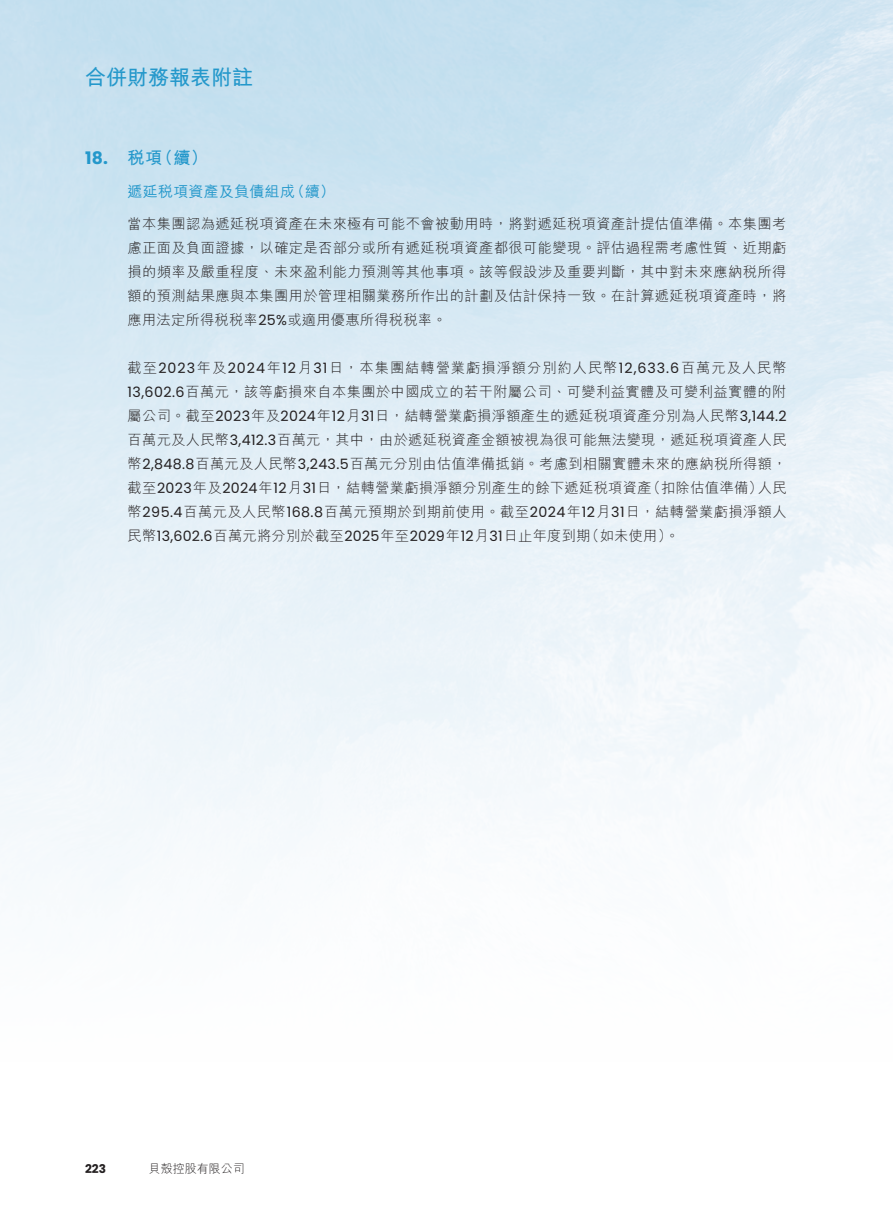
<style>
.page{position:relative;width:893px;height:1212px;background:#fff}
.page>*{position:absolute;margin:0;border:0;box-sizing:border-box;transform-origin:0 0}
.t1{font:700 21px "M Hei HK";color:#2498cb}
.t2{font:700 17.25px "M Hei HK";color:#2498cb}
.t3{font:700 17.25px "Poppins";color:#2498cb}
.t4{font:500 15px "M Hei HK";letter-spacing:.015em;color:#2498cb}
.t5{font:300 14.25px/24px "M Hei HK";letter-spacing:.025em;color:#231f20;text-align:justify}
.t6{font:300 12px "M Hei HK";color:#231f20}
.t7{font:700 12px "Poppins";color:#231f20}
.s1{font-family:"Poppins";font-weight:400}
</style>
<div class="page">
<div style="left:0;top:0;width:893px;height:1212px;background:linear-gradient(to bottom,#c8e1ef,#fff)"></div>
<h1 class="t1" style="left:85px;top:62px;width:169px">合併財務報表附註</h1>
<p class="t3" style="left:85px;top:148px;width:24px">18.</p>
<p class="t2" style="left:128px;top:145px;width:36px">稅項</p>
<p class="t2" style="left:156px;top:145px;width:54px">（續(</p>
<p class="t4" style="left:128px;top:180px;width:169px">遞延稅項資產及負債組成</p>
<p class="t5" style="left:128px;top:212px;width:660px">當本集團認為遞延稅項資產在未來極有可能不會被動用時，將對遞延稅項資產計提估值準備。本集團考慮正面及負面證據，以確定是否部分或所有遞延稅項資產都很可能變現。評估過程需考慮性質、近期虧損的頻率及嚴重程度、未來盈利能力預測等其他事項。該等假設涉及重要判斷，其中對未來應納稅所得額的預測結果應與本集團用於管理相關業務所作出的計劃及估計保持一致。在計算遞延稅項資產時，將應用法定所得稅稅率<span class="s1">25%</span>或適用優惠所得稅稅率。</p>
<p class="t5" style="left:128px;top:356px;width:661px;text-align:right">截至<span class="s1">2023</span>年及<span class="s1">2024</span>年<span class="s1">12</span>月<span class="s1">31</span>日，本集團結轉營業虧損淨額分別約人民幣<span class="s1">12,633.6</span>百萬元及人民幣<span class="s1">13,602.6</span>百萬元，該等虧損來自本集團於中國成立的若干附屬公司、可變利益實體及可變利益實體的附屬公司。截至<span class="s1">2023</span>年及<span class="s1">2024</span>年<span class="s1">12</span>月<span class="s1">31</span>日，結轉營業虧損淨額產生的遞延稅項資產分別為人民幣<span class="s1">3,144.2</span>百萬元及人民幣<span class="s1">3,412.3</span>百萬元，其中，由於遞延稅資產金額被視為很可能無法變現，遞延稅項資產人民幣<span class="s1">2,848.8</span>百萬元及人民幣<span class="s1">3,243.5</span>百萬元分別由估值準備抵銷。考慮到相關實體未來的應納稅所得額，人民</p>
<p class="t4" style="left:290px;top:180px;width:47px">（續(</p>
<p class="t5" style="left:647px;top:476px;width:118px">（扣除估值準備）</p>
<p class="t5" style="left:128px;top:476px;width:526px">截至<span class="s1">2023</span>年及<span class="s1">2024</span>年<span class="s1">12</span>月<span class="s1">31</span>日，結轉營業虧損淨額分別產生的餘下遞延稅項資產</p>
<p class="t5" style="left:128px;top:500px;width:661px">幣<span class="s1">295.4</span>百萬元及人民幣<span class="s1">168.8</span>百萬元預期於到期前使用。截至<span class="s1">2024</span>年<span class="s1">12</span>月<span class="s1">31</span>日，結轉營業虧損淨額人</p>
<p class="t5" style="left:585px;top:524px;width:96px">（如未使用。(</p>
<p class="t5" style="left:128px;top:524px;width:464px">民幣<span class="s1">13,602.6</span>百萬元將分別於截至<span class="s1">2025</span>年至<span class="s1">2029</span>年<span class="s1">12</span>月<span class="s1">31</span>日止年度到期</p>
<p class="t7" style="left:85px;top:1161px;width:22px">223</p>
<p class="t6" style="left:149px;top:1163px;width:97px">貝殼控股有限公司</p>
</div>
